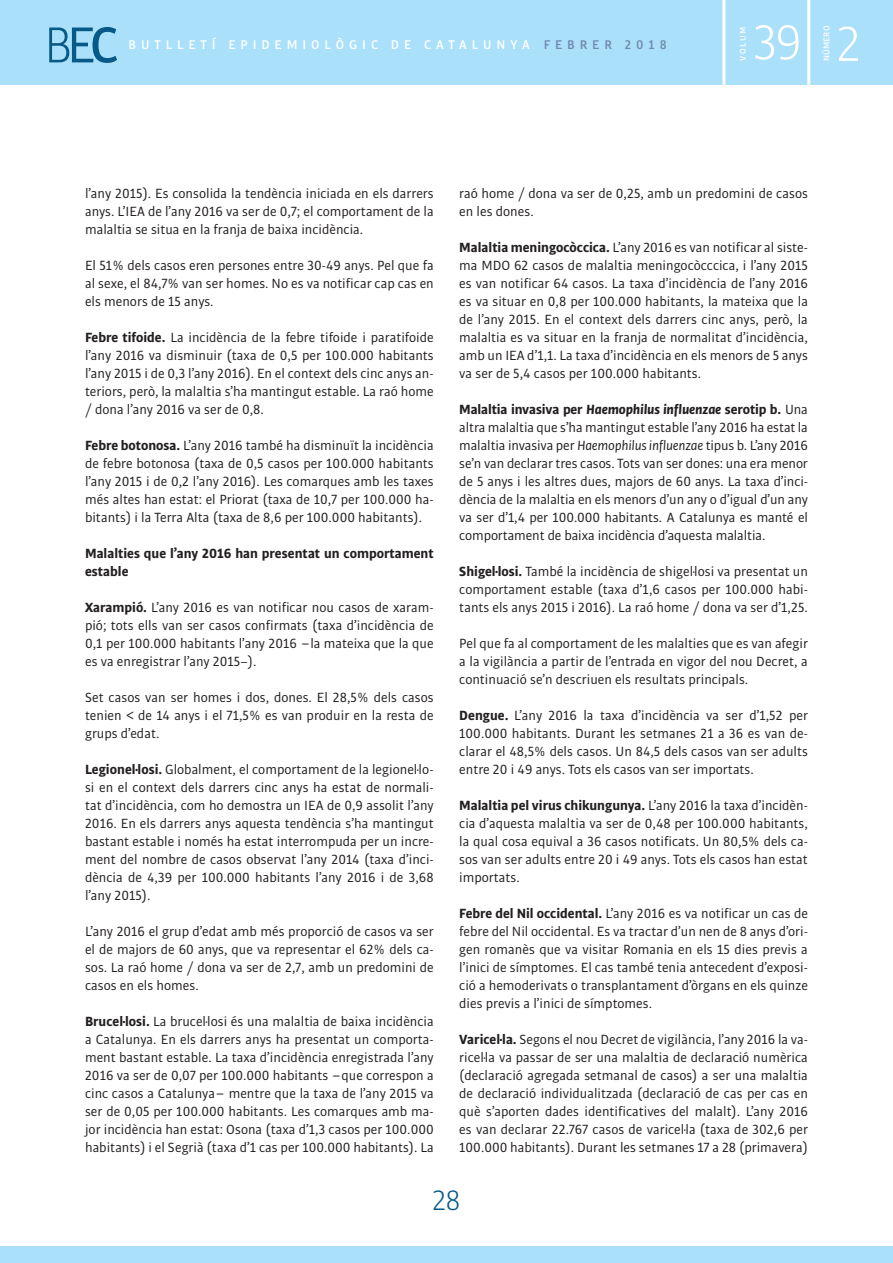
<style>
.page{position:relative;width:893px;height:1263px;background:#fff}
.page>*{position:absolute;margin:0;border:0;box-sizing:border-box;transform-origin:0 0}
.t1{font:300 54px "Bulo";color:#075a88}
.t2{font:300 52.5px "Bulo";color:#fff}
.t3{font:300 30px "Bulo";color:#075a88}
.t4{font:14.25px/18px "Bulo";color:#231f20;text-align:justify}
.t5{font:700 14.25px/18px "Bulo";color:#231f20}
.t6{font:500 13.5px "Bulo";letter-spacing:.365em;color:#fff}
.t7{font:500 9px "Bulo";letter-spacing:.025em;color:#fff}
.s1{font-weight:400}
.s2{font-weight:500}
.s3{color:#7288ab}
.s4{font-weight:700}
.s5{font-weight:700;font-style:italic}
.s6{font-style:italic}
</style>
<div class="page">
<div style="left:0;top:0;width:893px;height:85px;background:#aae0f9"></div>
<hr style="left:722px;top:0;width:3px;height:85px;background:#fff">
<hr style="left:807px;top:0;width:3px;height:85px;background:#fff">
<div style="left:0;top:1246px;width:893px;height:17px;background:#aae0f9"></div>
<h1 class="t1" style="left:44px;top:12px;width:76px">B<span class="s1">E</span><span class="s2">C</span></h1>
<p class="t7" style="left:737px;top:61px;width:36px;rotate:-90deg">VOLUM</p>
<h2 class="t2" style="left:753px;top:10px;width:50px">39</h2>
<p class="t7" style="left:821px;top:61px;width:37px;rotate:-90deg">NÚMERO</p>
<h2 class="t2" style="left:836px;top:12px;width:27px">2</h2>
<p class="t6" style="left:129px;top:36px;width:540px">BUTLLETÍ EPIDEMIOLÒGIC DE CATALUNYA <span class="s3">FEBRER 2018</span></p>
<p class="t4" style="left:85px;top:184px;width:350px">l’any 2015). Es consolida la tendència iniciada en els darrers anys. L’IEA de l’any 2016 va ser de 0,7; el comportament de la malaltia se situa en la franja de baixa incidència.</p>
<p class="t4" style="left:85px;top:256px;width:350px">El 51% dels casos eren persones entre 30-49 anys. Pel que fa al sexe, el 84,7% van ser homes. No es va notificar cap cas en els menors de 15 anys.</p>
<p class="t4" style="left:85px;top:328px;width:350px"><span class="s4">Febre tifoide.</span> La incidència de la febre tifoide i paratifoide l’any 2016 va disminuir (taxa de 0,5 per 100.000 habitants l’any 2015 i de 0,3 l’any 2016). En el context dels cinc anys an&shy;teriors, però, la malaltia s’ha mantingut estable. La raó home / dona l’any 2016 va ser de 0,8.</p>
<p class="t4" style="left:85px;top:436px;width:350px"><span class="s4">Febre botonosa.</span> L’any 2016 també ha disminuït la incidència de febre botonosa (taxa de 0,5 casos per 100.000 habitants l’any 2015 i de 0,2 l’any 2016). Les comarques amb les taxes més altes han estat: el Priorat (taxa de 10,7 per 100.000 ha&shy;bitants) i la Terra Alta (taxa de 8,6 per 100.000 habitants).</p>
<p class="t5" style="left:85px;top:544px;width:350px">Malalties que l’any 2016 han presentat un comportament estable</p>
<p class="t4" style="left:85px;top:598px;width:350px"><span class="s4">Xarampió.</span> L’any 2016 es van notificar nou casos de xaram&shy;pió; tots ells van ser casos confirmats (taxa d’incidència de 0,1 per 100.000 habitants l’any 2016 −la mateixa que la que es va enregistrar l’any 2015–).</p>
<p class="t4" style="left:85px;top:688px;width:350px">Set casos van ser homes i dos, dones. El 28,5% dels casos tenien &lt; de 14 anys i el 71,5% es van produir en la resta de grups d’edat.</p>
<p class="t4" style="left:85px;top:760px;width:350px"><span class="s4">Legionel·losi.</span> Globalment, el comportament de la legionel·lo&shy;si en el context dels darrers cinc anys ha estat de normali&shy;tat d’incidència, com ho demostra un IEA de 0,9 assolit l’any 2016. En els darrers anys aquesta tendència s’ha mantingut bastant estable i només ha estat interrompuda per un incre&shy;ment del nombre de casos observat l’any 2014 (taxa d’inci&shy;dència de 4,39 per 100.000 habitants l’any 2016 i de 3,68 l’any 2015).</p>
<p class="t4" style="left:85px;top:922px;width:350px">L’any 2016 el grup d’edat amb més proporció de casos va ser el de majors de 60 anys, que va representar el 62% dels ca&shy;sos. La raó home / dona va ser de 2,7, amb un predomini de casos en els homes.</p>
<p class="t4" style="left:85px;top:1012px;width:350px"><span class="s4">Brucel·losi.</span> La brucel·losi és una malaltia de baixa incidència a Catalunya. En els darrers anys ha presentat un comporta&shy;ment bastant estable. La taxa d’incidència enregistrada l’any 2016 va ser de 0,07 per 100.000 habitants −que correspon a cinc casos a Catalunya− mentre que la taxa de l’any 2015 va ser de 0,05 per 100.000 habitants. Les comarques amb ma&shy;jor incidència han estat: Osona (taxa d’1,3 casos per 100.000 habitants) i el Segrià (taxa d’1 cas per 100.000 habitants). La</p>
<p class="t4" style="left:459px;top:184px;width:350px">raó home / dona va ser de 0,25, amb un predomini de casos en les dones.</p>
<p class="t4" style="left:459px;top:238px;width:350px"><span class="s4">Malaltia meningocòccica.</span> L’any 2016 es van notificar al siste&shy;ma MDO 62 casos de malaltia meningocòcccica, i l’any 2015 es van notificar 64 casos. La taxa d’incidència de l’any 2016 es va situar en 0,8 per 100.000 habitants, la mateixa que la de l’any 2015. En el context dels darrers cinc anys, però, la malaltia es va situar en la franja de normalitat d’incidència, amb un IEA d’1,1. La taxa d’incidència en els menors de 5 anys va ser de 5,4 casos per 100.000 habitants.</p>
<p class="t4" style="left:459px;top:400px;width:350px"><span class="s4">Malaltia invasiva per</span> <span class="s5">Haemophilus influenzae</span> <span class="s4">serotip b.</span> Una altra malaltia que s’ha mantingut estable l’any 2016 ha estat la malaltia invasiva per <span class="s6">Haemophilus influenzae</span> tipus b. L’any 2016 se’n van declarar tres casos. Tots van ser dones: una era menor de 5 anys i les altres dues, majors de 60 anys. La taxa d’inci&shy;dència de la malaltia en els menors d’un any o d’igual d’un any va ser d’1,4 per 100.000 habitants. A Catalunya es manté el comportament de baixa incidència d’aquesta malaltia.</p>
<p class="t4" style="left:459px;top:562px;width:350px"><span class="s4">Shigel·losi.</span> També la incidència de shigel·losi va presentat un comportament estable (taxa d’1,6 casos per 100.000 habi&shy;tants els anys 2015 i 2016). La raó home / dona va ser d’1,25.</p>
<p class="t4" style="left:459px;top:634px;width:350px">Pel que fa al comportament de les malalties que es van afegir a la vigilància a partir de l’entrada en vigor del nou Decret, a continuació se’n descriuen els resultats principals.</p>
<p class="t4" style="left:459px;top:706px;width:350px"><span class="s4">Dengue.</span> L’any 2016 la taxa d’incidència va ser d’1,52 per 100.000 habitants. Durant les setmanes 21 a 36 es van de&shy;clarar el 48,5% dels casos. Un 84,5 dels casos van ser adults entre 20 i 49 anys. Tots els casos van ser importats.</p>
<p class="t4" style="left:459px;top:796px;width:350px"><span class="s4">Malaltia pel virus chikungunya.</span> L’any 2016 la taxa d’incidèn&shy;cia d’aquesta malaltia va ser de 0,48 per 100.000 habitants, la qual cosa equival a 36 casos notificats. Un 80,5% dels ca&shy;sos van ser adults entre 20 i 49 anys. Tots els casos han estat importats.</p>
<p class="t4" style="left:459px;top:904px;width:350px"><span class="s4">Febre del Nil occidental.</span> L’any 2016 es va notificar un cas de febre del Nil occidental. Es va tractar d’un nen de 8 anys d’ori&shy;gen romanès que va visitar Romania en els 15 dies previs a l’inici de símptomes. El cas també tenia antecedent d’exposi&shy;ció a hemoderivats o transplantament d’òrgans en els quinze dies previs a l’inici de símptomes.</p>
<p class="t4" style="left:459px;top:1030px;width:350px"><span class="s4">Varicel·la.</span> Segons el nou Decret de vigilància, l’any 2016 la va&shy;ricel·la va passar de ser una malaltia de declaració numèrica (declaració agregada setmanal de casos) a ser una malaltia de declaració individualitzada (declaració de cas per cas en què s’aporten dades identificatives del malalt). L’any 2016 es van declarar 22.767 casos de varicel·la (taxa de 302,6 per 100.000 habitants). Durant les setmanes 17 a 28 (primavera)</p>
<h3 class="t3" style="left:432px;top:1182px;width:30px">28</h3>
</div>
